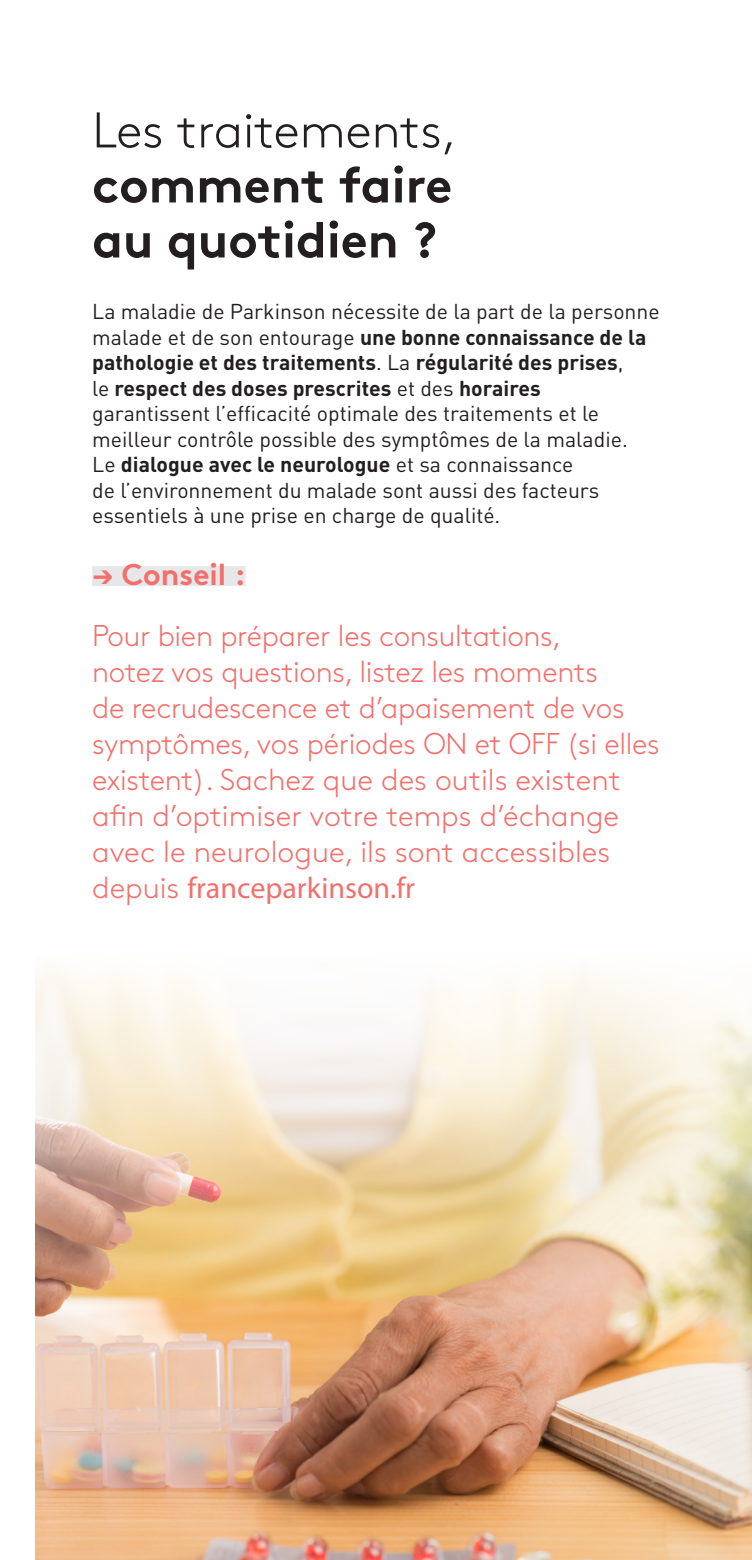
<style>
.page{position:relative;width:752px;height:1560px;background:#fff}
.page>*{position:absolute;margin:0;border:0;box-sizing:border-box;transform-origin:0 0}
.t1{font:700 50px/55px "Brown";color:#231f20}
.t2{font:300 50px "Brown";color:#231f20}
.t3{font:300 30px/36px "Brown";letter-spacing:-.01em;color:#f2706c}
.t4{font:30px "Myriad Pro";color:#f2706c}
.t5{font:700 30px "Brown";color:#f2706c}
.t6{font:21.25px/25.5px "DIN Pro";color:#231f20}
.s1{font-weight:700}
.s2{font-family:"Brown";font-weight:300}
</style>
<div class="page">
<div style="left:92px;top:566px;width:153px;height:20px;background:#e6e7e9"></div>
<img style="left:35px;top:971px;width:716px;height:588px">
<h1 class="t2" style="left:92px;top:93px;width:366px">Les traitements,</h1>
<h1 class="t1" style="left:92px;top:152px;width:361px">comment faire au quotidien ?</h1>
<p class="t6" style="left:92px;top:298px;width:568px">La maladie de Parkinson nécessite de la part de la personne malade et de son entourage <span class="s1">une bonne connaissance de la pathologie et des traitements</span>. La <span class="s1">régularité des prises</span>,<br>le <span class="s1">respect des doses prescrites</span> et des <span class="s1">horaires </span>garantissent l’efficacité optimale des traitements et le meilleur contrôle possible des symptômes de la maladie.<br>Le <span class="s1">dialogue avec le neurologue</span> et sa connaissance<br>de l’environnement du malade sont aussi des facteurs essentiels à une prise en charge de qualité.</p>
<h2 class="t5" style="left:92px;top:550px;width:155px">→ Conseil :</h2>
<p class="t3" style="left:92px;top:615px;width:568px">Pour bien préparer les consultations,<br>notez vos questions, listez les moments<br>de recrudescence et d’apaisement de vos symptômes, vos périodes ON et OFF (si elles existent). Sachez que des outils existent afin d’optimiser votre temps d’échange avec le neurologue, ils sont accessibles</p>
<h2 class="t4" style="left:92px;top:869px;width:324px"><span class="s2">depuis</span> franceparkinson.fr</h2>
</div>
